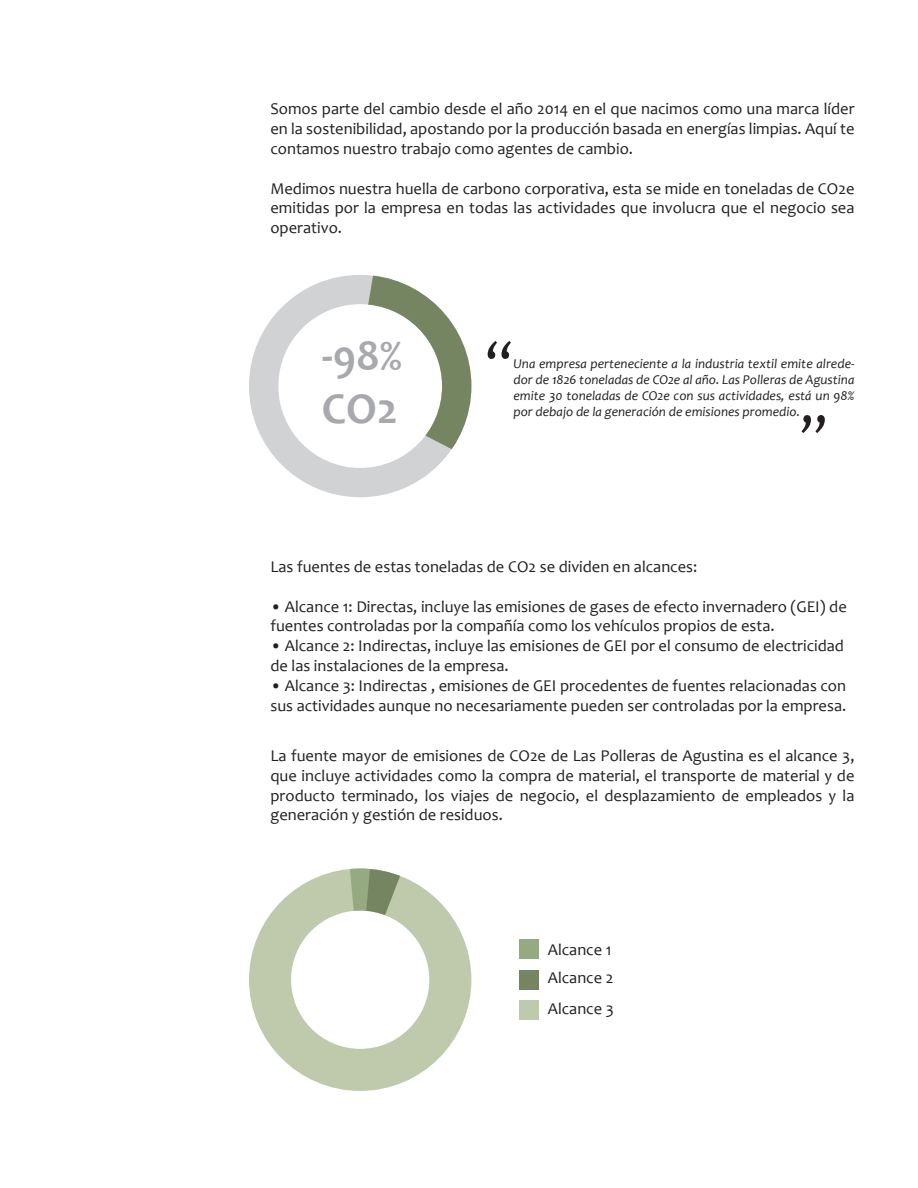
<style>
.page{position:relative;width:918px;height:1188px;background:#fff}
.page>*{position:absolute;margin:0;border:0;box-sizing:border-box;transform-origin:0 0}
.t1{font:56.7px "Candara";color:#231f20}
.t2{font:700 44.1px/52.9px "Candara";color:#a8a9ad}
.t3{font:16.5px/19.8px "Candara";color:#231f20}
.t4{font:italic 13.5px/16.2px "Candara";color:#231f20;text-align:justify}
</style>
<div class="page">
<svg style="left:249px;top:275px;width:191px;height:222px"></svg>
<svg style="left:353px;top:275px;width:118px;height:188px"></svg>
<svg style="left:249px;top:869px;width:222px;height:222px"></svg>
<svg style="left:349px;top:869px;width:56px;height:111px"></svg>
<div style="left:519px;top:939px;width:19px;height:20px;background:#95aa81"></div>
<div style="left:519px;top:970px;width:19px;height:20px;background:#768561"></div>
<div style="left:519px;top:1001px;width:19px;height:19px;background:#bfcaad"></div>
<p class="t3" style="left:270px;top:99px;width:586px;text-align:justify">Somos parte del cambio desde el año 2014 en el que nacimos como una marca líder en la sostenibilidad, apostando por la producción basada en energías limpias. Aquí te contamos nuestro trabajo como agentes de cambio.</p>
<p class="t3" style="left:270px;top:178px;width:586px;text-align:justify">Medimos nuestra huella de carbono corporativa, esta se mide en toneladas de CO2e emitidas por la empresa en todas las actividades que involucra que el negocio sea operativo.</p>
<h2 class="t2" style="left:322px;top:329px;width:82px">-98%<br>CO2</h2>
<h1 class="t1" style="left:485px;top:327px;width:30px">“</h1>
<p class="t4" style="left:514px;top:355px;width:342px">Una empresa perteneciente a la industria textil emite alrede&shy;dor de 1826 toneladas de CO2e al año. Las Polleras de Agustina emite 30 toneladas de CO2e con sus actividades, está un 98% por debajo de la generación de emisiones promedio.</p>
<h1 class="t1" style="left:827px;top:447px;width:30px;rotate:-180deg">“</h1>
<p class="t3" style="left:270px;top:557px;width:428px">Las fuentes de estas toneladas de CO2 se dividen en alcances:</p>
<p class="t3" style="left:270px;top:596px;width:578px">• Alcance 1: Directas, incluye las emisiones de gases de efecto invernadero (GEI) de fuentes controladas por la compañía como los vehículos propios de esta.</p>
<p class="t3" style="left:270px;top:636px;width:575px">• Alcance 2: Indirectas, incluye las emisiones de GEI por el consumo de electricidad de las instalaciones de la empresa.</p>
<p class="t3" style="left:270px;top:675px;width:577px">• Alcance 3: Indirectas , emisiones de GEI procedentes de fuentes relacionadas con sus actividades aunque no necesariamente pueden ser controladas por la empresa.</p>
<p class="t3" style="left:270px;top:746px;width:586px;text-align:justify">La fuente mayor de emisiones de CO2e de Las Polleras de Agustina es el alcance 3, que incluye actividades como la compra de material, el transporte de material y de producto terminado, los viajes de negocio, el desplazamiento de empleados y la generación y gestión de residuos.</p>
<p class="t3" style="left:548px;top:935px;width:67px;line-height:28.3px">Alcance 1<br>Alcance 2</p>
<p class="t3" style="left:548px;top:999px;width:67px">Alcance 3</p>
</div>
